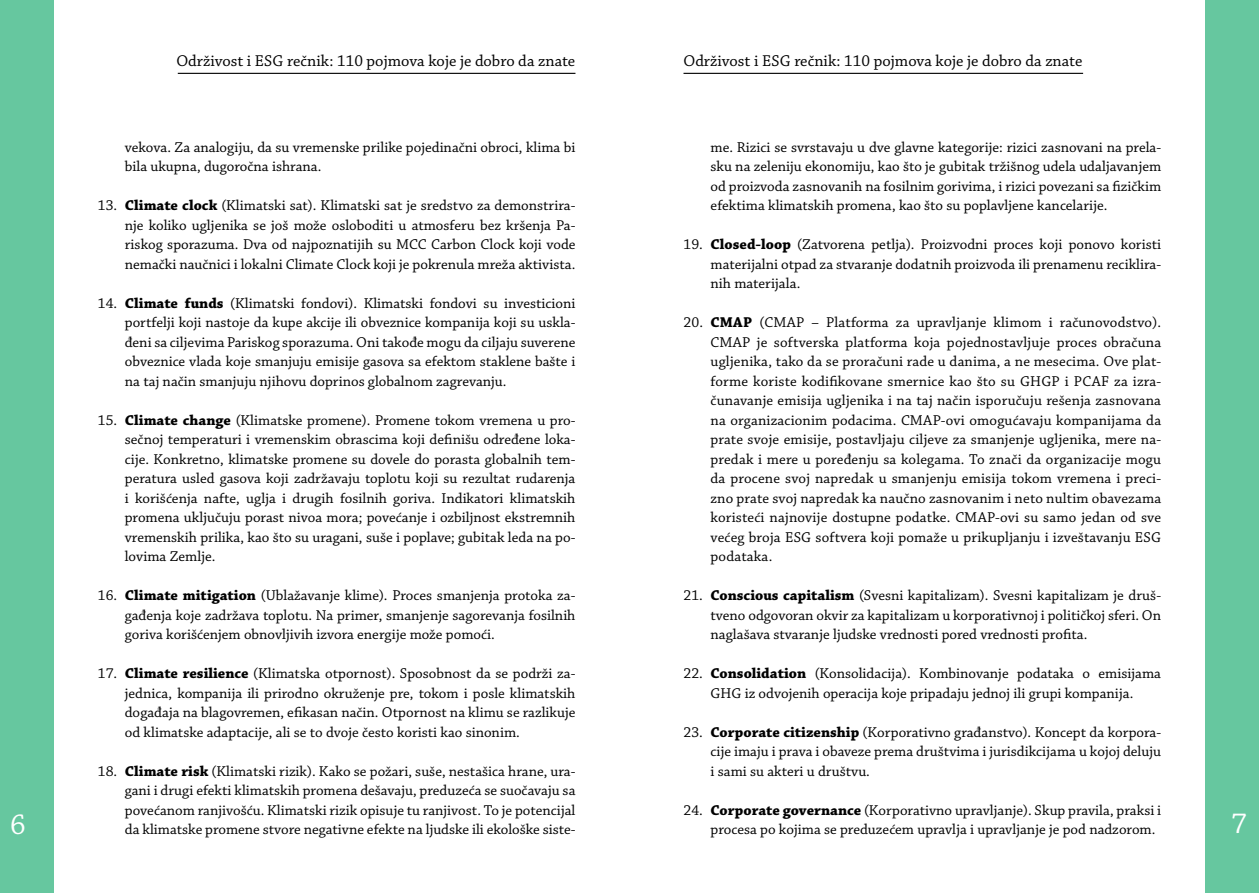
<style>
.page{position:relative;width:1259px;height:893px;background:#fff}
.page>*{position:absolute;margin:0;border:0;box-sizing:border-box;transform-origin:0 0}
.t1{font:30px "Chaparral Pro";color:#fff}
.t2{font:16.5px "Chaparral Pro";color:#000}
.t3{font:15px/19.5px "Chaparral Pro";color:#000;text-align:justify}
.s1{font-weight:700}
</style>
<div class="page">
<div style="left:1205px;top:0;width:54px;height:893px;background:#66c79f"></div>
<hr style="left:178px;top:73px;width:397px;height:1px;background:#000">
<hr style="left:683px;top:73px;width:400px;height:1px;background:#000">
<div style="left:0;top:0;width:54px;height:893px;background:#66c79f"></div>
<p class="t2" style="left:176px;top:51px;width:400px">Održivost i ESG rečnik: 110 pojmova koje je dobro da znate</p>
<p class="t2" style="left:683px;top:51px;width:400px">Održivost i ESG rečnik: 110 pojmova koje je dobro da znate</p>
<p class="t3" style="left:710px;top:138px;width:452px">me. Rizici se svrstavaju u dve glavne kategorije: rizici zasnovani na prela&shy;sku na zeleniju ekonomiju, kao što je gubitak tržišnog udela udaljavanjem od proizvoda zasnovanih na fosilnim gorivima, i rizici povezani sa fizičkim efektima klimatskih promena, kao što su poplavljene kancelarije.</p>
<p class="t3" style="left:710px;top:235px;width:452px;text-indent:-27px">19. <span class="s1">Closed-loop</span> (Zatvorena petlja). Proizvodni proces koji ponovo koristi materijalni otpad za stvaranje dodatnih proizvoda ili prenamenu reciklira&shy;nih materijala.</p>
<p class="t3" style="left:710px;top:313px;width:452px;text-indent:-27px">20. <span class="s1">CMAP</span> (CMAP – Platforma za upravljanje klimom i računovodstvo).<br>CMAP je softverska platforma koja pojednostavljuje proces obračuna ugljenika, tako da se proračuni rade u danima, a ne mesecima. Ove plat&shy;forme koriste kodifikovane smernice kao što su GHGP i PCAF za izra&shy;čunavanje emisija ugljenika i na taj način isporučuju rešenja zasnovana na organizacionim podacima. CMAP-ovi omogućavaju kompanijama da prate svoje emisije, postavljaju ciljeve za smanjenje ugljenika, mere na&shy;predak i mere u poređenju sa kolegama. To znači da organizacije mogu da procene svoj napredak u smanjenju emisija tokom vremena i preci&shy;zno prate svoj napredak ka naučno zasnovanim i neto nultim obavezama koristeći najnovije dostupne podatke. CMAP-ovi su samo jedan od sve većeg broja ESG softvera koji pomaže u prikupljanju i izveštavanju ESG podataka.</p>
<p class="t3" style="left:710px;top:586px;width:452px;text-indent:-27px">21. <span class="s1">Conscious capitalism</span> (Svesni kapitalizam). Svesni kapitalizam je druš&shy;tveno odgovoran okvir za kapitalizam u korporativnoj i političkoj sferi. On naglašava stvaranje ljudske vrednosti pored vrednosti profita.</p>
<p class="t3" style="left:683px;top:664px;width:479px;text-align:center">22. <span class="s1">Consolidation</span> (Konsolidacija). Kombinovanje podataka o emisijama<br>GHG iz odvojenih operacija koje pripadaju jednoj ili grupi kompanija.</p>
<p class="t3" style="left:710px;top:723px;width:452px;text-indent:-27px">23. <span class="s1">Corporate citizenship</span> (Korporativno građanstvo). Koncept da korpora&shy;cije imaju i prava i obaveze prema društvima i jurisdikcijama u kojoj deluju i sami su akteri u društvu.</p>
<p class="t3" style="left:710px;top:801px;width:452px;text-indent:-27px">24. <span class="s1">Corporate governance</span> (Korporativno upravljanje). Skup pravila, praksi i procesa po kojima se preduzećem upravlja i upravljanje je pod nadzorom.</p>
<p class="t3" style="left:125px;top:138px;width:452px">vekova. Za analogiju, da su vremenske prilike pojedinačni obroci, klima bi bila ukupna, dugoročna ishrana.</p>
<p class="t3" style="left:125px;top:196px;width:452px;text-indent:-27px">13. <span class="s1">Climate clock</span> (Klimatski sat). Klimatski sat je sredstvo za demonstrira&shy;nje koliko ugljenika se još može osloboditi u atmosferu bez kršenja Pa&shy;riskog sporazuma. Dva od najpoznatijih su MCC Carbon Clock koji vode nemački naučnici i lokalni Climate Clock koji je pokrenula mreža aktivista.</p>
<p class="t3" style="left:125px;top:294px;width:452px;text-indent:-27px">14. <span class="s1">Climate funds</span> (Klimatski fondovi). Klimatski fondovi su investicioni portfelji koji nastoje da kupe akcije ili obveznice kompanija koji su uskla&shy;đeni sa ciljevima Pariskog sporazuma. Oni takođe mogu da ciljaju suverene obveznice vlada koje smanjuju emisije gasova sa efektom staklene bašte i na taj način smanjuju njihovu doprinos globalnom zagrevanju.</p>
<p class="t3" style="left:125px;top:411px;width:452px;text-indent:-27px">15. <span class="s1">Climate change</span> (Klimatske promene). Promene tokom vremena u pro&shy;sečnoj temperaturi i vremenskim obrascima koji definišu određene loka&shy;cije. Konkretno, klimatske promene su dovele do porasta globalnih tem&shy;peratura usled gasova koji zadržavaju toplotu koji su rezultat rudarenja i korišćenja nafte, uglja i drugih fosilnih goriva. Indikatori klimatskih promena uključuju porast nivoa mora; povećanje i ozbiljnost ekstremnih vremenskih prilika, kao što su uragani, suše i poplave; gubitak leda na po&shy;lovima Zemlje.</p>
<p class="t3" style="left:125px;top:586px;width:452px;text-indent:-27px">16. <span class="s1">Climate mitigation</span> (Ublažavanje klime). Proces smanjenja protoka za&shy;gađenja koje zadržava toplotu. Na primer, smanjenje sagorevanja fosilnih goriva korišćenjem obnovljivih izvora energije može pomoći.</p>
<p class="t3" style="left:125px;top:664px;width:452px;text-indent:-27px">17. <span class="s1">Climate resilience</span> (Klimatska otpornost). Sposobnost da se podrži za&shy;jednica, kompanija ili prirodno okruženje pre, tokom i posle klimatskih događaja na blagovremen, efikasan način. Otpornost na klimu se razlikuje od klimatske adaptacije, ali se to dvoje često koristi kao sinonim.</p>
<p class="t3" style="left:125px;top:762px;width:452px;text-indent:-27px">18. <span class="s1">Climate risk</span> (Klimatski rizik). Kako se požari, suše, nestašica hrane, ura&shy;gani i drugi efekti klimatskih promena dešavaju, preduzeća se suočavaju sa povećanom ranjivošću. Klimatski rizik opisuje tu ranjivost. To je potencijal da klimatske promene stvore negativne efekte na ljudske ili ekološke siste-</p>
<h1 class="t1" style="left:10px;top:808px;width:17px">6</h1>
<h1 class="t1" style="left:1231px;top:807px;width:17px">7</h1>
</div>
